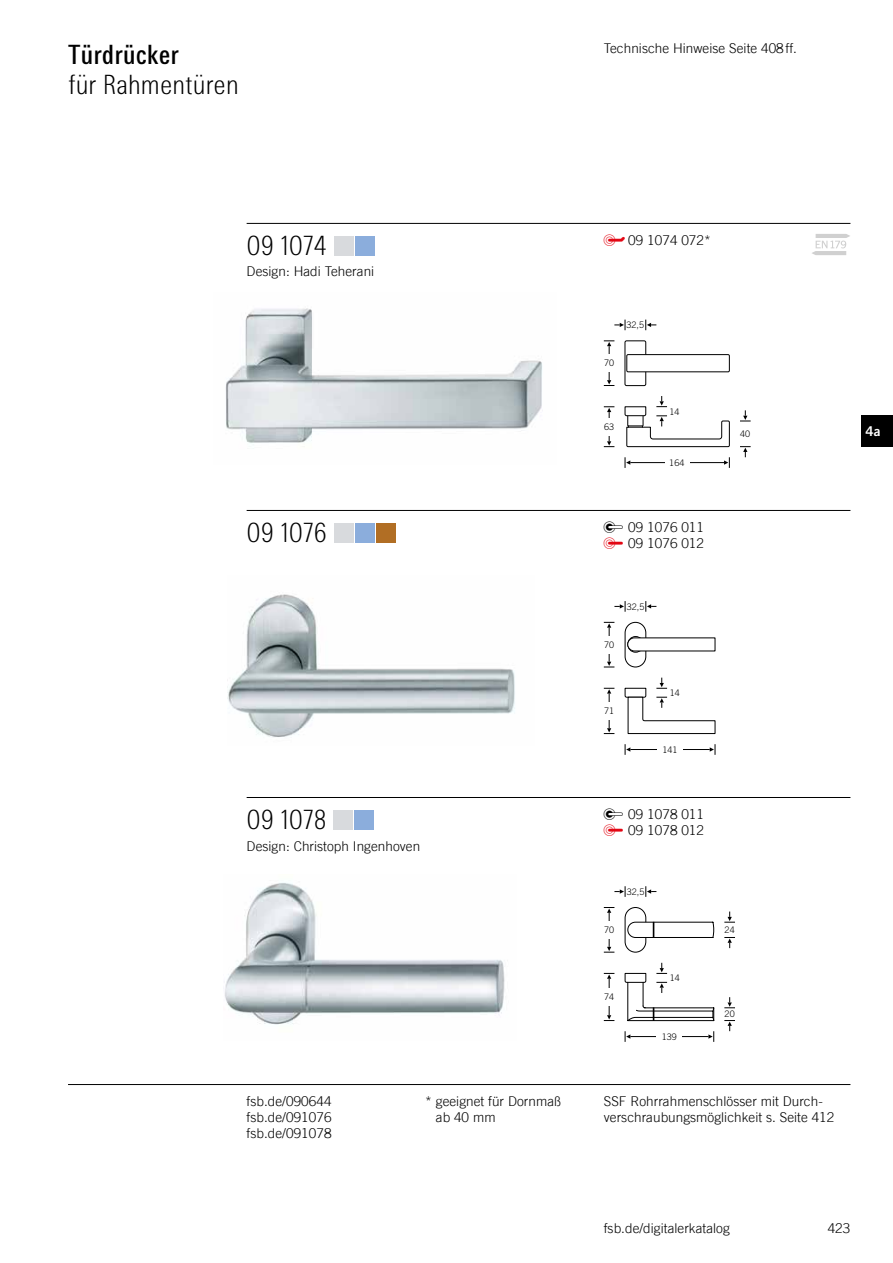
<style>
.page{position:relative;width:893px;height:1263px;background:#fff}
.page>*{position:absolute;margin:0;border:0;box-sizing:border-box;transform-origin:0 0}
.t1{font:27px "Traffic Mager";color:#000}
.t2{font:27px "Traffic Kraeftig";color:#000}
.t3{font:300 13.5px/15.9px "FSB Trade";letter-spacing:.005em;color:#000}
.t4{font:13.5px "FSB Trade Bold Two";color:#fff}
.t5{font:300 9px "FSB Trade";letter-spacing:.005em;color:#000}
</style>
<div class="page">
<div style="left:861px;top:415px;width:32px;height:31px;background:#000"></div>
<hr style="left:68px;top:1084px;width:782px;height:1px;background:#000">
<img style="left:227px;top:594px;width:288px;height:143px">
<svg style="left:604px;top:728px;width:10px;height:6px"></svg>
<hr style="left:609px;top:693px;width:1px;height:35px;background:#000">
<svg style="left:604px;top:688px;width:10px;height:5px"></svg>
<div style="left:604px;top:702px;width:10px;height:17px;background:#fff"></div>
<svg style="left:614px;top:601px;width:12px;height:11px"></svg>
<svg style="left:645px;top:601px;width:11px;height:11px"></svg>
<svg style="left:625px;top:744px;width:5px;height:11px"></svg>
<hr style="left:630px;top:749px;width:80px;height:1px;background:#000">
<svg style="left:710px;top:744px;width:6px;height:11px"></svg>
<div style="left:657px;top:744px;width:26px;height:11px;background:#fff"></div>
<svg style="left:604px;top:662px;width:10px;height:6px"></svg>
<hr style="left:609px;top:628px;width:1px;height:34px;background:#000">
<svg style="left:604px;top:622px;width:10px;height:6px"></svg>
<div style="left:604px;top:636px;width:10px;height:17px;background:#fff"></div>
<svg style="left:624px;top:621px;width:91px;height:113px"></svg>
<hr style="left:247px;top:223px;width:603px;height:1px;background:#000">
<div style="left:334px;top:523px;width:19px;height:19px;background:#d8dadd"></div>
<div style="left:355px;top:523px;width:19px;height:19px;background:#8baddc"></div>
<hr style="left:247px;top:510px;width:603px;height:1px;background:#000">
<div style="left:333px;top:810px;width:20px;height:19px;background:#d8dadd"></div>
<div style="left:355px;top:810px;width:19px;height:19px;background:#8baddc"></div>
<svg style="left:604px;top:1015px;width:10px;height:6px"></svg>
<hr style="left:609px;top:979px;width:1px;height:36px;background:#000">
<svg style="left:604px;top:973px;width:10px;height:6px"></svg>
<div style="left:604px;top:988px;width:10px;height:17px;background:#fff"></div>
<svg style="left:614px;top:886px;width:12px;height:11px"></svg>
<svg style="left:645px;top:886px;width:11px;height:11px"></svg>
<svg style="left:625px;top:1031px;width:5px;height:11px"></svg>
<hr style="left:630px;top:1036px;width:78px;height:1px;background:#000">
<svg style="left:708px;top:1031px;width:6px;height:11px"></svg>
<div style="left:657px;top:1031px;width:25px;height:11px;background:#fff"></div>
<svg style="left:604px;top:947px;width:10px;height:6px"></svg>
<hr style="left:609px;top:913px;width:1px;height:34px;background:#000">
<svg style="left:604px;top:907px;width:10px;height:6px"></svg>
<div style="left:604px;top:921px;width:10px;height:17px;background:#fff"></div>
<svg style="left:624px;top:907px;width:91px;height:114px"></svg>
<svg style="left:724px;top:1020px;width:11px;height:11px"></svg>
<svg style="left:724px;top:997px;width:11px;height:11px"></svg>
<svg style="left:724px;top:937px;width:11px;height:11px"></svg>
<svg style="left:724px;top:911px;width:11px;height:12px"></svg>
<hr style="left:247px;top:797px;width:603px;height:1px;background:#000">
<img style="left:224px;top:882px;width:281px;height:143px">
<div style="left:376px;top:523px;width:19px;height:19px;background:#b16e24"></div>
<img style="left:225px;top:308px;width:318px;height:139px">
<div style="left:334px;top:236px;width:19px;height:19px;background:#d8dadd"></div>
<div style="left:355px;top:236px;width:19px;height:19px;background:#8baddc"></div>
<svg style="left:614px;top:320px;width:12px;height:10px"></svg>
<svg style="left:645px;top:320px;width:11px;height:10px"></svg>
<svg style="left:625px;top:457px;width:5px;height:11px"></svg>
<hr style="left:630px;top:462px;width:94px;height:1px;background:#000">
<svg style="left:724px;top:457px;width:6px;height:11px"></svg>
<div style="left:665px;top:457px;width:24px;height:11px;background:#fff"></div>
<svg style="left:604px;top:380px;width:10px;height:6px"></svg>
<hr style="left:609px;top:346px;width:1px;height:34px;background:#000">
<svg style="left:604px;top:340px;width:10px;height:6px"></svg>
<div style="left:604px;top:355px;width:10px;height:17px;background:#fff"></div>
<svg style="left:604px;top:406px;width:10px;height:41px"></svg>
<div style="left:604px;top:418px;width:10px;height:17px;background:#fff"></div>
<svg style="left:740px;top:446px;width:11px;height:11px"></svg>
<svg style="left:740px;top:410px;width:11px;height:12px"></svg>
<svg style="left:624px;top:396px;width:106px;height:51px"></svg>
<div style="left:625px;top:340px;width:21px;height:46px;border:1px solid #000;border-radius:2px"></div>
<div style="left:627px;top:355px;width:102px;height:17px;background:#fff"></div>
<div style="left:626px;top:354px;width:104px;height:18px;border:1px solid #000"></div>
<svg style="left:812px;top:234px;width:38px;height:21px"></svg>
<h1 class="t2" style="left:68px;top:39px;width:112px">Türdrücker</h1>
<h1 class="t1" style="left:68px;top:68px;width:172px">für Rahmentüren</h1>
<p class="t3" style="left:604px;top:40px;width:195px">Technische Hinweise Seite 408ff.</p>
<h1 class="t1" style="left:247px;top:230px;width:82px">09 1074</h1>
<p class="t3" style="left:247px;top:263px;width:129px">Design: Hadi Teherani</p>
<p class="t3" style="left:628px;top:232px;width:84px">09 1074 072*</p>
<p class="t5" style="left:604px;top:358px;width:12px">70</p>
<p class="t5" style="left:626px;top:320px;width:19px">32,5</p>
<p class="t5" style="left:604px;top:421px;width:12px">63</p>
<p class="t5" style="left:669px;top:406px;width:12px">14</p>
<p class="t5" style="left:669px;top:457px;width:17px">164</p>
<h1 class="t1" style="left:247px;top:517px;width:82px">09 1076</h1>
<p class="t3" style="left:628px;top:519px;width:77px">09 1076 011<br>09 1076 012</p>
<p class="t5" style="left:604px;top:639px;width:12px">70</p>
<p class="t5" style="left:627px;top:601px;width:19px">32,5</p>
<p class="t5" style="left:604px;top:706px;width:12px">71</p>
<p class="t5" style="left:670px;top:687px;width:12px">14</p>
<p class="t5" style="left:662px;top:744px;width:17px">141</p>
<p class="t5" style="left:740px;top:428px;width:12px">40</p>
<h1 class="t1" style="left:247px;top:804px;width:82px">09 1078</h1>
<p class="t3" style="left:247px;top:837px;width:175px">Design: Christoph Ingenhoven</p>
<p class="t3" style="left:628px;top:806px;width:77px">09 1078 011<br>09 1078 012</p>
<p class="t5" style="left:604px;top:924px;width:12px">70</p>
<p class="t5" style="left:627px;top:886px;width:19px">32,5</p>
<p class="t5" style="left:604px;top:992px;width:12px">74</p>
<p class="t5" style="left:670px;top:972px;width:12px">14</p>
<p class="t5" style="left:662px;top:1031px;width:17px">139</p>
<p class="t5" style="left:725px;top:924px;width:12px">24</p>
<p class="t5" style="left:725px;top:1009px;width:12px">20</p>
<p class="t3" style="left:247px;top:1093px;width:86px;text-align:justify">fsb.de/090644 fsb.de/091076 fsb.de/091078</p>
<p class="t3" style="left:604px;top:1093px;width:232px">SSF Rohrrahmenschlösser mit Durch&shy;verschraubungsmöglichkeit s. Seite 412</p>
<p class="t3" style="left:436px;top:1093px;width:127px;text-indent:-11px">* geeignet für Dornmaß ab 40 mm</p>
<p class="t4" style="left:865px;top:423px;width:17px">4a</p>
<p class="t3" style="left:604px;top:1220px;width:127px">fsb.de/digitalerkatalog</p>
<p class="t3" style="left:828px;top:1220px;width:24px">423</p>
</div>
